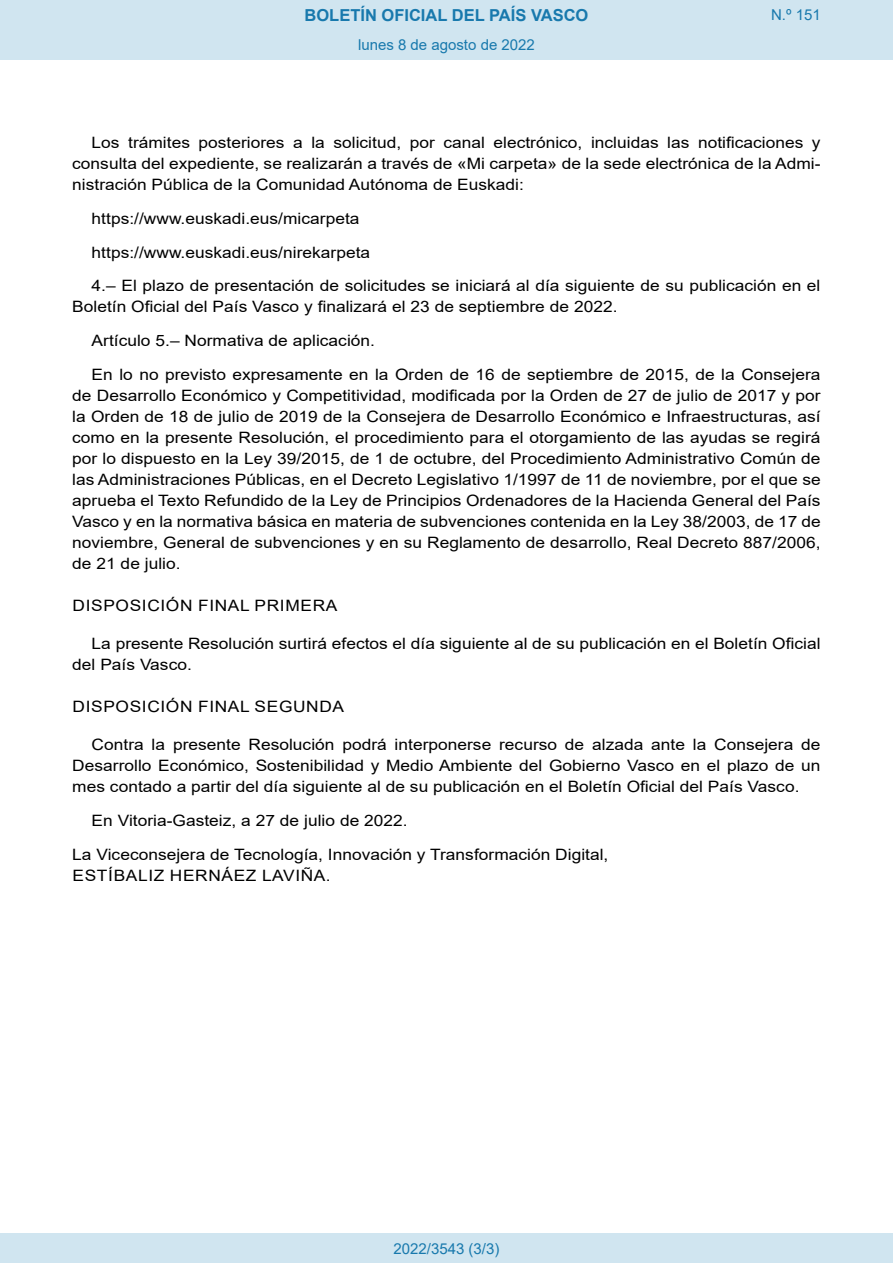
<style>
.page{position:relative;width:893px;height:1263px;background:#fff}
.page>*{position:absolute;margin:0;border:0;box-sizing:border-box;transform-origin:0 0}
.t1{font:700 16.5px "Arial";color:#1879ad}
.BOPVDetalle{font:15.6px/21px "Arial";color:#000;text-align:justify;scale:1.11 1}
.BOPVFirmaPuesto{font:15.6px "Arial";color:#000;scale:1.11 1}
.BOPVDisposicion{font:15.6px "Arial";letter-spacing:.035em;color:#000;scale:1.11 1}
.BOPVFirmaLugFec{font:15.6px "Arial";color:#000;scale:1.11 1}
.BOPVFirmaNombre{font:15.6px "Arial";letter-spacing:.035em;color:#000;scale:1.11 1}
.Paginacion_Centro{font:15px "Arial";color:#1879ad}
</style>
<div class="page">
<div style="left:0;top:0;width:893px;height:60px;background:#d0e5f0"></div>
<div style="left:0;top:1233px;width:893px;height:30px;background:#d0e5f0"></div>
<p class="t1" style="left:305px;top:3px;width:285px">BOLETÍN OFICIAL DEL PAÍS VASCO</p>
<p class="Paginacion_Centro" style="left:358px;top:35px;width:178px">lunes 8 de agosto de 2022</p>
<p class="Paginacion_Centro" style="left:771px;top:5px;width:51px">N.º 151</p>
<p class="BOPVDetalle" style="left:72px;top:132px;width:676px;text-indent:19px">Los trámites posteriores a la solicitud, por canal electrónico, incluidas las notificaciones y consulta del expediente, se realizarán a través de «Mi carpeta» de la sede electrónica de la Admi&shy;nistración Pública de la Comunidad Autónoma de Euskadi:</p>
<p class="BOPVDetalle" style="left:92px;top:208px;width:243px">https://www.euskadi.eus/micarpeta</p>
<p class="BOPVDetalle" style="left:92px;top:242px;width:252px">https://www.euskadi.eus/nirekarpeta</p>
<p class="BOPVDetalle" style="left:72px;top:275px;width:675px;text-indent:19px">4.– El plazo de presentación de solicitudes se iniciará al día siguiente de su publicación en el<br>Boletín Oficial del País Vasco y finalizará el 23 de septiembre de 2022.</p>
<p class="BOPVDetalle" style="left:92px;top:330px;width:257px">Artículo 5.– Normativa de aplicación.</p>
<p class="BOPVDetalle" style="left:72px;top:364px;width:676px;text-indent:19px">En lo no previsto expresamente en la Orden de 16 de septiembre de 2015, de la Consejera de Desarrollo Económico y Competitividad, modificada por la Orden de 27 de julio de 2017 y por la Orden de 18 de julio de 2019 de la Consejera de Desarrollo Económico e Infraestructuras, así como en la presente Resolución, el procedimiento para el otorgamiento de las ayudas se regirá por lo dispuesto en la Ley 39/2015, de 1 de octubre, del Procedimiento Administrativo Común de las Administraciones Públicas, en el Decreto Legislativo 1/1997 de 11 de noviembre, por el que se aprueba el Texto Refundido de la Ley de Principios Ordenadores de la Hacienda General del País Vasco y en la normativa básica en materia de subvenciones contenida en la Ley 38/2003, de 17 de noviembre, General de subvenciones y en su Reglamento de desarrollo, Real Decreto 887/2006, de 21 de julio.</p>
<p class="BOPVDisposicion" style="left:73px;top:595px;width:240px">DISPOSICIÓN FINAL PRIMERA</p>
<p class="BOPVDetalle" style="left:72px;top:633px;width:676px;text-indent:19px">La presente Resolución surtirá efectos el día siguiente al de su publicación en el Boletín Oficial del País Vasco.</p>
<p class="BOPVDisposicion" style="left:73px;top:696px;width:246px">DISPOSICIÓN FINAL SEGUNDA</p>
<p class="BOPVDetalle" style="left:72px;top:734px;width:676px;text-indent:19px">Contra la presente Resolución podrá interponerse recurso de alzada ante la Consejera de Desarrollo Económico, Sostenibilidad y Medio Ambiente del Gobierno Vasco en el plazo de un mes contado a partir del día siguiente al de su publicación en el Boletín Oficial del País Vasco.</p>
<p class="BOPVFirmaLugFec" style="left:92px;top:810px;width:286px">En Vitoria-Gasteiz, a 27 de julio de 2022.</p>
<p class="BOPVFirmaPuesto" style="left:72px;top:844px;width:484px">La Viceconsejera de Tecnología, Innovación y Transformación Digital,</p>
<p class="BOPVFirmaNombre" style="left:73px;top:865px;width:234px">ESTÍBALIZ HERNÁEZ LAVIÑA.</p>
<p class="Paginacion_Centro" style="left:393px;top:1238px;width:107px">2022/3543 (3/3)</p>
</div>
